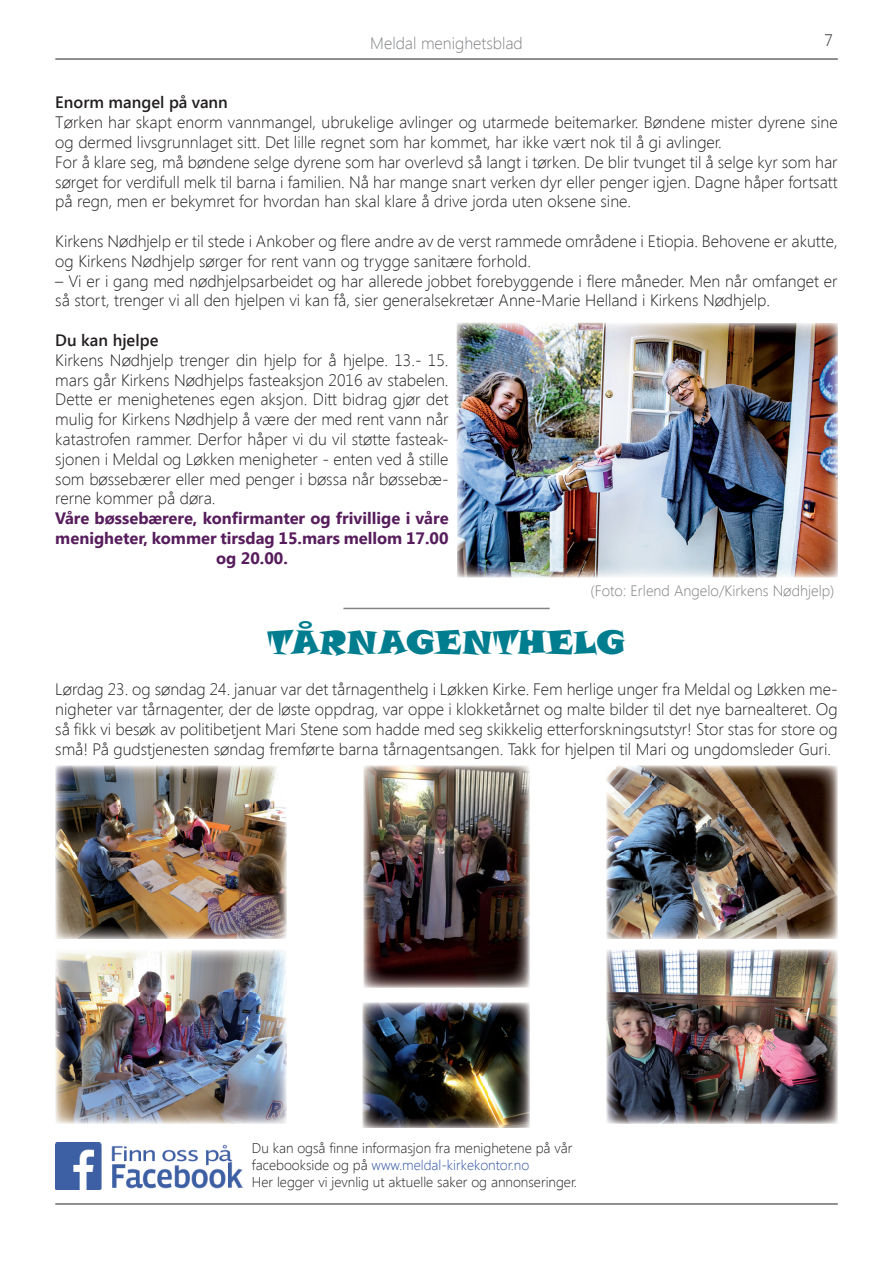
<style>
.page{position:relative;width:893px;height:1263px;background:#fff}
.page>*{position:absolute;margin:0;border:0;box-sizing:border-box;transform-origin:0 0}
.t1{font:33px "Snap ITC";color:#007d8f}
.t2{font:300 16.5px/19.8px "Segoe UI";color:#231f20}
.t3{font:700 16.5px/19.8px "Segoe UI";color:#571d5c;text-align:center}
.t4{font:600 16.5px "Segoe UI";color:#231f20}
.t5{font:300 16.5px "Segoe UI";color:#808285}
.t6{font:300 15px "Segoe UI";color:#7f7f7f}
.t7{font:300 14.1px/17px "Segoe UI";color:#231f20}
.s1{color:#3153a3}
</style>
<div class="page">
<img style="left:363px;top:1002px;width:167px;height:126px">
<hr style="left:55px;top:59px;width:783px;height:1px;background:#231f20">
<hr style="left:55px;top:1203px;width:783px;height:1px;background:#231f20">
<img style="left:55px;top:1143px;width:187px;height:46px">
<img style="left:457px;top:323px;width:381px;height:254px">
<hr style="left:343px;top:608px;width:207px;height:1px;background:#808285">
<img style="left:55px;top:765px;width:232px;height:174px">
<img style="left:55px;top:949px;width:232px;height:174px">
<img style="left:606px;top:949px;width:232px;height:174px">
<img style="left:363px;top:765px;width:167px;height:223px">
<img style="left:606px;top:765px;width:232px;height:174px">
<p class="t5" style="left:370px;top:32px;width:154px">Meldal menighetsblad</p>
<p class="t2" style="left:824px;top:29px;width:10px">7</p>
<p class="t4" style="left:55px;top:91px;width:174px">Enorm mangel på vann</p>
<p class="t2" style="left:55px;top:112px;width:784px">Tørken har skapt enorm vannmangel, ubrukelige avlinger og utarmede beitemarker. Bøndene mister dyrene sine og dermed livsgrunnlaget sitt. Det lille regnet som har kommet, har ikke vært nok til å gi avlinger.<br>For å klare seg, må bøndene selge dyrene som har overlevd så langt i tørken. De blir tvunget til å selge kyr som har sørget for verdifull melk til barna i familien. Nå har mange snart verken dyr eller penger igjen. Dagne håper fortsatt på regn, men er bekymret for hvordan han skal klare å drive jorda uten oksene sine.</p>
<p class="t2" style="left:55px;top:231px;width:784px">Kirkens Nødhjelp er til stede i Ankober og flere andre av de verst rammede områdene i Etiopia. Behovene er akutte, og Kirkens Nødhjelp sørger for rent vann og trygge sanitære forhold.</p>
<p class="t2" style="left:55px;top:270px;width:784px">– Vi er i gang med nødhjelpsarbeidet og har allerede jobbet forebyggende i flere måneder. Men når omfanget er så stort, trenger vi all den hjelpen vi kan få, sier generalsekretær Anne-Marie Helland i Kirkens Nødhjelp.</p>
<p class="t4" style="left:55px;top:329px;width:105px">Du kan hjelpe</p>
<p class="t2" style="left:55px;top:349px;width:395px;text-align:justify">Kirkens Nødhjelp trenger din hjelp for å hjelpe. 13.- 15. mars går Kirkens Nødhjelps fasteaksjon 2016 av stabelen.<br>Dette er menighetenes egen aksjon. Ditt bidrag gjør det mulig for Kirkens Nødhjelp å være der med rent vann når katastrofen rammer. Derfor håper vi du vil støtte fasteak&shy;sjonen i Meldal og Løkken menigheter - enten ved å stille som bøssebærer eller med penger i bøssa når bøssebæ&shy;rerne kommer på døra.</p>
<p class="t3" style="left:55px;top:508px;width:395px">Våre bøssebærere, konfirmanter og frivillige i våre menigheter, kommer tirsdag 15.mars mellom 17.00 og 20.00.</p>
<p class="t6" style="left:591px;top:580px;width:245px">(Foto: Erlend Angelo/Kirkens Nødhjelp)</p>
<h1 class="t1" style="left:267px;top:620px;width:360px">TÅRNAGENTHELG</h1>
<p class="t2" style="left:55px;top:679px;width:784px;text-align:justify">Lørdag 23. og søndag 24. januar var det tårnagenthelg i Løkken Kirke. Fem herlige unger fra Meldal og Løkken me&shy;nigheter var tårnagenter, der de løste oppdrag, var oppe i klokketårnet og malte bilder til det nye barnealteret. Og så fikk vi besøk av politibetjent Mari Stene som hadde med seg skikkelig etterforskningsutstyr! Stor stas for store og små! På gudstjenesten søndag fremførte barna tårnagentsangen. Takk for hjelpen til Mari og ungdomsleder Guri.</p>
<p class="t7" style="left:252px;top:1139px;width:327px">Du kan også finne informasjon fra menighetene på vår facebookside og på <span class="s1">www.meldal-kirkekontor.no<br></span>Her legger vi jevnlig ut aktuelle saker og annonseringer.</p>
</div>
